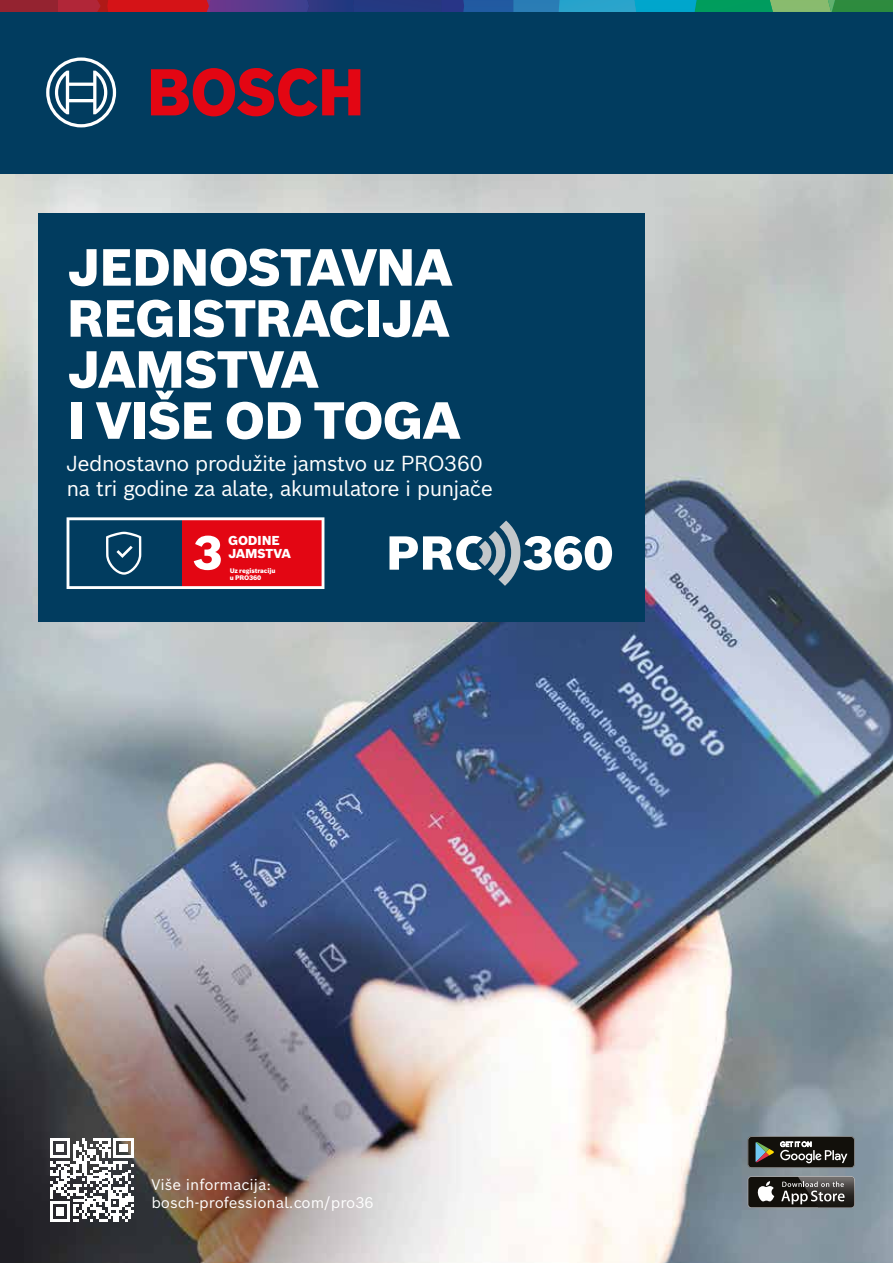
<style>
.page{position:relative;width:893px;height:1263px;background:#013c5f}
.page>*{position:absolute;margin:0;border:0;box-sizing:border-box;transform-origin:0 0}
.t1{font:900 51.15px/51px "Bosch Sans";letter-spacing:-.025em;color:#fff}
.t2{font:21.15px/25.3px "Bosch Sans";letter-spacing:-.04em;color:#fff}
.t3{font:15px/18px "Bosch Sans";color:#fff}
.t4{font:900 12.6px/12px "Bosch Sans";letter-spacing:-.02em;color:#fff}
.t5{font:900 6.45px/7.2px "Bosch Sans";letter-spacing:-.025em;color:#fff}
</style>
<div class="page">
<div style="left:0;top:0;width:57px;height:12px;background:#942330"></div>
<svg style="left:57px;top:0;width:836px;height:12px;background:#4a6278"></svg>
<svg style="left:151px;top:68px;width:209px;height:48px"></svg>
<svg style="left:46px;top:57px;width:70px;height:70px"></svg>
<img style="left:0;top:174px;width:893px;height:1089px">
<svg style="left:748px;top:1136px;width:107px;height:32px;background:#3d3c37"></svg>
<svg style="left:748px;top:1176px;width:107px;height:32px"></svg>
<div style="left:748px;top:1177px;width:106px;height:30px;background:#12100b;border-radius:3px"></div>
<svg style="left:757px;top:1181px;width:17px;height:20px"></svg>
<img style="left:798px;top:1176px;width:57px;height:32px">
<img style="left:798px;top:1177px;width:56px;height:30px">
<svg style="left:781px;top:1181px;width:64px;height:23px"></svg>
<svg style="left:50px;top:1138px;width:84px;height:84px;background:#9f9fa1"></svg>
<div style="left:38px;top:214px;width:607px;height:408px;background:#013c5f"></div>
<svg style="left:389px;top:520px;width:223px;height:66px"></svg>
<svg style="left:67px;top:517px;width:257px;height:72px"></svg>
<h1 class="t1" style="left:67px;top:237px;width:396px">JEDNOSTAVNA<br>REGISTRACIJA<br>JAMSTVA<br>I VIŠE OD TOGA</h1>
<p class="t2" style="left:67px;top:449px;width:428px">Jednostavno produžite jamstvo uz PRO360 na tri godine za alate, akumulatore i punjače</p>
<p class="t4" style="left:228px;top:534px;width:64px">GODINE<br>JAMSTVA</p>
<p class="t5" style="left:230px;top:566px;width:47px">Uz registraciju u PRO360</p>
<p class="t3" style="left:151px;top:1174px;width:224px">Više informacija: bosch-professional.com/pro36</p>
</div>
